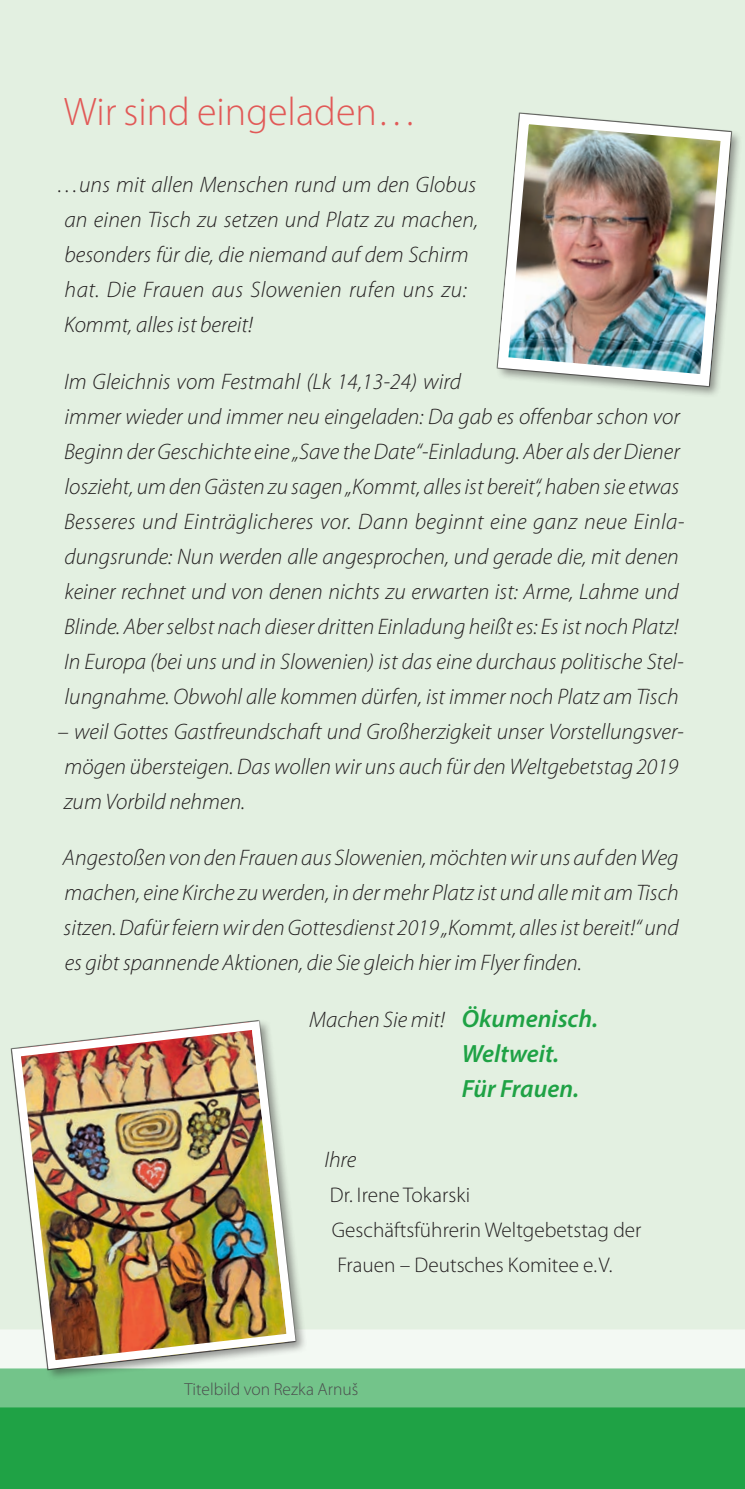
<style>
.page{position:relative;width:745px;height:1489px;background:#fff}
.page>*{position:absolute;margin:0;border:0;box-sizing:border-box;transform-origin:0 0}
.t1{font:300 40px "Myriad Pro";color:#e15957}
.t2{font:italic 600 25px/35px "Myriad Pro";color:#1fa245}
.t3{font:italic 300 22.5px/35px "Myriad Pro";color:#231f20}
.t4{font:300 21.25px/35px "Myriad Pro";color:#231f20}
.t5{font:300 17.5px "Myriad Pro";color:#4b4c4d}
.s1{font-weight:600;font-size:25px;color:#1fa245}
</style>
<div class="page">
<div style="left:0;top:0;width:744px;height:1408px;background:#e3f0e1"></div>
<div style="left:0;top:1442px;width:744px;height:46px;background:#1fa245"></div>
<svg style="left:0;top:1330px;width:744px;height:112px;background:#73c48a"></svg>
<div style="left:495px;top:112px;width:248px;height:286px;background:#231f20;opacity:.45"></div>
<img style="left:495px;top:112px;width:240px;height:279px">
<div style="left:10px;top:1019px;width:297px;height:361px;background:#231f20;opacity:.45"></div>
<img style="left:8px;top:1019px;width:292px;height:354px">
<h1 class="t1" style="left:64px;top:87px;width:354px">Wir sind eingeladen…</h1>
<p class="t3" style="left:64px;top:167px;width:415px;text-indent:-8px">…uns mit allen Menschen rund um den Globus an einen Tisch zu setzen und Platz zu machen, besonders für die, die niemand auf dem Schirm hat. Die Frauen aus Slowenien rufen uns zu:<br>Kommt, alles ist bereit!</p>
<p class="t3" style="left:64px;top:363px;width:621px">Im Gleichnis vom Festmahl (Lk 14,13-24) wird<br>immer wieder und immer neu eingeladen: Da gab es offenbar schon vor Beginn der Geschichte eine „Save the Date“-Einladung. Aber als der Diener loszieht, um den Gästen zu sagen „Kommt, alles ist bereit“, haben sie etwas Besseres und Einträglicheres vor. Dann beginnt eine ganz neue Einla&shy;dungsrunde: Nun werden alle angesprochen, und gerade die, mit denen keiner rechnet und von denen nichts zu erwarten ist: Arme, Lahme und Blinde. Aber selbst nach dieser dritten Einladung heißt es: Es ist noch Platz!<br>In Europa (bei uns und in Slowenien) ist das eine durchaus politische Stel&shy;lungnahme. Obwohl alle kommen dürfen, ist immer noch Platz am Tisch</p>
<p class="t3" style="left:58px;top:713px;width:627px">– weil Gottes Gastfreundschaft und Großherzigkeit unser Vorstellungsver&shy;mögen übersteigen. Das wollen wir uns auch für den Weltgebetstag 2019 zum Vorbild nehmen.</p>
<p class="t3" style="left:63px;top:840px;width:617px;text-align:justify">Angestoßen von den Frauen aus Slowenien, möchten wir uns auf den Weg machen, eine Kirche zu werden, in der mehr Platz ist und alle mit am Tisch sitzen. Dafür feiern wir den Gottesdienst 2019 „Kommt, alles ist bereit!“ und es gibt spannende Aktionen, die Sie gleich hier im Flyer finden.</p>
<p class="t3" style="left:309px;top:1001px;width:290px">Machen Sie mit! <span class="s1">Ökumenisch.</span></p>
<p class="t2" style="left:461px;top:1035px;width:119px">Weltweit.<br>Für Frauen.</p>
<p class="t3" style="left:324px;top:1141px;width:34px">Ihre</p>
<p class="t4" style="left:330px;top:1177px;width:313px">Dr. Irene Tokarski<br>Geschäftsführerin Weltgebetstag der<br>Frauen – Deutsches Komitee e.V.</p>
<p class="t5" style="left:184px;top:1377px;width:175px">Titelbild von Rezka Arnuš</p>
</div>
